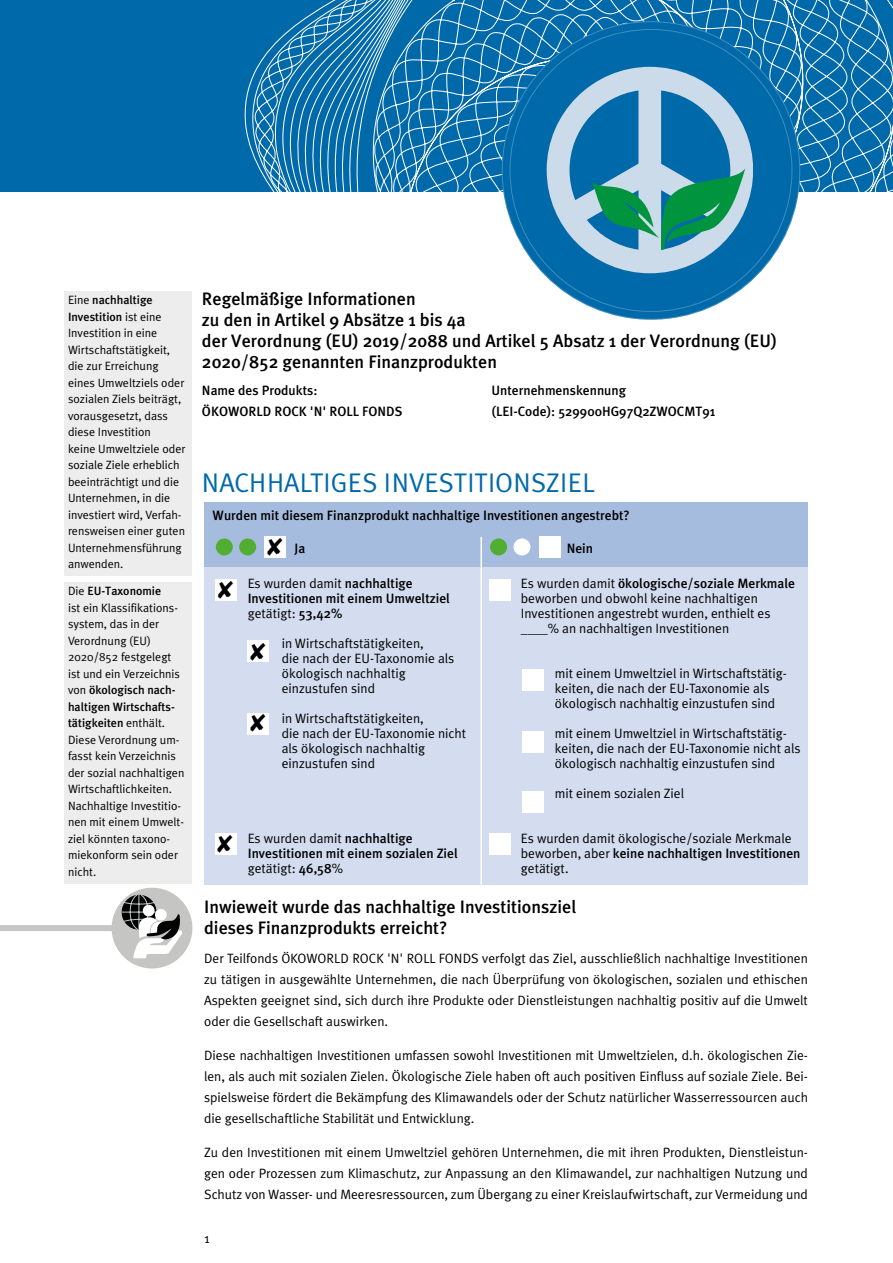
<style>
.page{position:relative;width:893px;height:1263px;background:#fff}
.page>*{position:absolute;margin:0;border:0;box-sizing:border-box;transform-origin:0 0}
.t1{font:27px "Meta Plus Normal";letter-spacing:.01em;color:#0069a9}
.t2{font:500 18px/21px "Meta Plus";color:#000}
.t3{font:13.5px/15px "Meta Plus Normal";color:#000}
.t4{font:500 13.5px "Meta Plus";color:#000}
.t5{font:12px/16.5px "Meta Plus Normal";color:#000}
.t6{font:500 12px/16.5px "Meta Plus";color:#000}
.s1{font-family:"Meta Plus Normal";font-weight:400}
.s2{font-family:"Meta Plus";font-weight:500}
</style>
<div class="page">
<div style="left:0;top:0;width:893px;height:191px;background:#0069a9"></div>
<svg style="left:245px;top:0;width:648px;height:191px"></svg>
<div style="left:502px;top:21px;width:298px;height:299px;background:#0069a9;border-radius:50%"></div>
<svg style="left:547px;top:67px;width:206px;height:206px"></svg>
<div style="left:204px;top:502px;width:604px;height:382px;background:#d3ddef"></div>
<div style="left:204px;top:502px;width:604px;height:65px;background:#a5bcde"></div>
<div style="left:0;top:925px;width:122px;height:6px;background:#c6c6c6"></div>
<div style="left:112px;top:888px;width:80px;height:80px;background:#c5c5c4;border-radius:50%"></div>
<svg style="left:121px;top:894px;width:62px;height:64px"></svg>
<div style="left:216px;top:579px;width:21px;height:21px;background:#fff"></div>
<div style="left:248px;top:640px;width:21px;height:21px;background:#fff"></div>
<div style="left:248px;top:713px;width:21px;height:21px;background:#fff"></div>
<div style="left:216px;top:833px;width:21px;height:22px;background:#fff"></div>
<div style="left:489px;top:579px;width:21px;height:21px;background:#fff"></div>
<div style="left:522px;top:670px;width:21px;height:21px;background:#fff"></div>
<div style="left:522px;top:731px;width:21px;height:22px;background:#fff"></div>
<div style="left:522px;top:791px;width:21px;height:21px;background:#fff"></div>
<div style="left:489px;top:833px;width:21px;height:22px;background:#fff"></div>
<hr style="left:480px;top:537px;width:2px;height:347px;background:#fff">
<div style="left:216px;top:538px;width:17px;height:17px;background:#52ae32;border-radius:50%"></div>
<div style="left:239px;top:538px;width:17px;height:17px;background:#52ae32;border-radius:50%"></div>
<div style="left:265px;top:536px;width:21px;height:22px;background:#fff"></div>
<div style="left:490px;top:538px;width:17px;height:17px;background:#52ae32;border-radius:50%"></div>
<div style="left:513px;top:538px;width:17px;height:17px;background:#fff;border-radius:50%"></div>
<div style="left:539px;top:536px;width:21px;height:22px;background:#fff"></div>
<div style="left:64px;top:291px;width:127px;height:285px;background:#ededed"></div>
<div style="left:64px;top:582px;width:127px;height:302px;background:#ededed"></div>
<p class="t6" style="left:68px;top:292px;width:95px"><span class="s1">Eine</span> nachhaltige<br>Investition <span class="s1">ist eine</span></p>
<p class="t5" style="left:68px;top:325px;width:119px">Investition in eine<br>Wirtschaftstätigkeit, die zur Erreichung eines Umweltziels oder sozialen Ziels beiträgt, vorausgesetzt, dass diese Investition<br>keine Umweltziele oder soziale Ziele erheblich beeinträchtigt und die<br>Unternehmen, in die investiert wird, Verfah&shy;rensweisen einer guten<br>Unternehmensführung anwenden.</p>
<p class="t6" style="left:68px;top:583px;width:95px"><span class="s1">Die</span> EU-Taxonomie</p>
<p class="t5" style="left:68px;top:599px;width:113px">ist ein Klassifikations&shy;system, das in der<br>Verordnung (EU)<br>2020/852 festgelegt ist und ein Verzeichnis</p>
<p class="t6" style="left:68px;top:682px;width:109px;text-align:justify"><span class="s1">von</span> ökologisch nach&shy;haltigen Wirtschafts&shy;tätigkeiten <span class="s1">enthält.</span></p>
<p class="t5" style="left:68px;top:731px;width:118px">Diese Verordnung um&shy;fasst kein Verzeichnis der sozial nachhaltigen<br>Wirtschaftlichkeiten.<br>Nachhaltige Investitio&shy;nen mit einem Umwelt&shy;ziel könnten taxono&shy;miekonform sein oder nicht.</p>
<h2 class="t2" style="left:202px;top:288px;width:577px">Regelmäßige Informationen<br>zu den in Artikel 9 Absätze 1 bis 4a<br>der Verordnung (EU) 2019/2088 und Artikel 5 Absatz 1 der Verordnung (EU)<br>2020/852 genannten Finanzprodukten</h2>
<p class="t4" style="left:202px;top:382px;width:117px">Name des Produkts:</p>
<p class="t4" style="left:491px;top:382px;width:136px">Unternehmenskennung</p>
<p class="t4" style="left:202px;top:403px;width:202px">ÖKOWORLD ROCK 'N' ROLL FONDS</p>
<p class="t4" style="left:491px;top:403px;width:225px">(LEI-Code): 529900HG97Q2ZWOCMT91</p>
<h1 class="t1" style="left:202px;top:467px;width:394px">NACHHALTIGES INVESTITIONSZIEL</h1>
<p class="t4" style="left:213px;top:508px;width:419px">Wurden mit diesem Finanzprodukt nachhaltige Investitionen angestrebt?</p>
<p class="t4" style="left:295px;top:540px;width:12px">Ja</p>
<p class="t4" style="left:567px;top:540px;width:28px">Nein</p>
<p class="t4" style="left:521px;top:576px;width:276px"><span class="s1">Es wurden damit</span> ökologische/soziale Merkmale</p>
<p class="t3" style="left:521px;top:591px;width:251px">beworben und obwohl keine nachhaltigen<br>Investitionen angestrebt wurden, enthielt es ____% an nachhaltigen Investitionen</p>
<p class="t3" style="left:555px;top:666px;width:234px">mit einem Umweltziel in Wirtschaftstätig&shy;keiten, die nach der EU-Taxonomie als ökologisch nachhaltig einzustufen sind</p>
<p class="t3" style="left:555px;top:726px;width:247px">mit einem Umweltziel in Wirtschaftstätig&shy;keiten, die nach der EU-Taxonomie nicht als ökologisch nachhaltig einzustufen sind</p>
<p class="t3" style="left:555px;top:786px;width:131px">mit einem sozialen Ziel</p>
<p class="t3" style="left:521px;top:831px;width:272px">Es wurden damit ökologische/soziale Merkmale</p>
<p class="t4" style="left:521px;top:846px;width:281px"><span class="s1">beworben, aber</span> keine nachhaltigen Investitionen</p>
<p class="t3" style="left:521px;top:861px;width:49px">getätigt.</p>
<p class="t3" style="left:248px;top:576px;width:166px">Es wurden damit <span class="s2">nachhaltige</span></p>
<p class="t4" style="left:248px;top:591px;width:204px">Investitionen mit einem Umweltziel</p>
<p class="t3" style="left:248px;top:606px;width:96px">getätigt: <span class="s2">53,42%</span></p>
<p class="t3" style="left:282px;top:636px;width:174px">in Wirtschaftstätigkeiten,<br>die nach der EU-Taxonomie als ökologisch nachhaltig einzustufen sind</p>
<p class="t3" style="left:282px;top:711px;width:186px">in Wirtschaftstätigkeiten,<br>die nach der EU-Taxonomie nicht als ökologisch nachhaltig einzustufen sind</p>
<p class="t3" style="left:248px;top:831px;width:166px">Es wurden damit <span class="s2">nachhaltige</span></p>
<p class="t4" style="left:248px;top:846px;width:212px">Investitionen mit einem sozialen Ziel</p>
<p class="t3" style="left:248px;top:861px;width:97px">getätigt: <span class="s2">46,58</span>%</p>
<h2 class="t2" style="left:204px;top:896px;width:374px">Inwieweit wurde das nachhaltige Investitionsziel dieses Finanzprodukts erreicht?</h2>
<p class="t3" style="left:204px;top:948px;width:605px;line-height:21px;text-align:justify">Der Teilfonds ÖKOWORLD ROCK 'N' ROLL FONDS verfolgt das Ziel, ausschließlich nachhaltige Investitionen zu tätigen in ausgewählte Unternehmen, die nach Überprüfung von ökologischen, sozialen und ethischen Aspekten geeignet sind, sich durch ihre Produkte oder Dienstleistungen nachhaltig positiv auf die Umwelt oder die Gesellschaft auswirken.</p>
<p class="t3" style="left:204px;top:1045px;width:605px;line-height:21px;text-align:justify">Diese nachhaltigen Investitionen umfassen sowohl Investitionen mit Umweltzielen, d.h. ökologischen Zie&shy;len, als auch mit sozialen Zielen. Ökologische Ziele haben oft auch positiven Einfluss auf soziale Ziele. Bei&shy;spielsweise fördert die Bekämpfung des Klimawandels oder der Schutz natürlicher Wasserressourcen auch die gesellschaftliche Stabilität und Entwicklung.</p>
<p class="t3" style="left:204px;top:1141px;width:605px;line-height:21px;text-align:justify">Zu den Investitionen mit einem Umweltziel gehören Unternehmen, die mit ihren Produkten, Dienstleistun&shy;gen oder Prozessen zum Klimaschutz, zur Anpassung an den Klimawandel, zur nachhaltigen Nutzung und Schutz von Wasser- und Meeresressourcen, zum Übergang zu einer Kreislaufwirtschaft, zur Vermeidung und</p>
<p class="t3" style="left:204px;top:1231px;width:7px">1</p>
</div>
